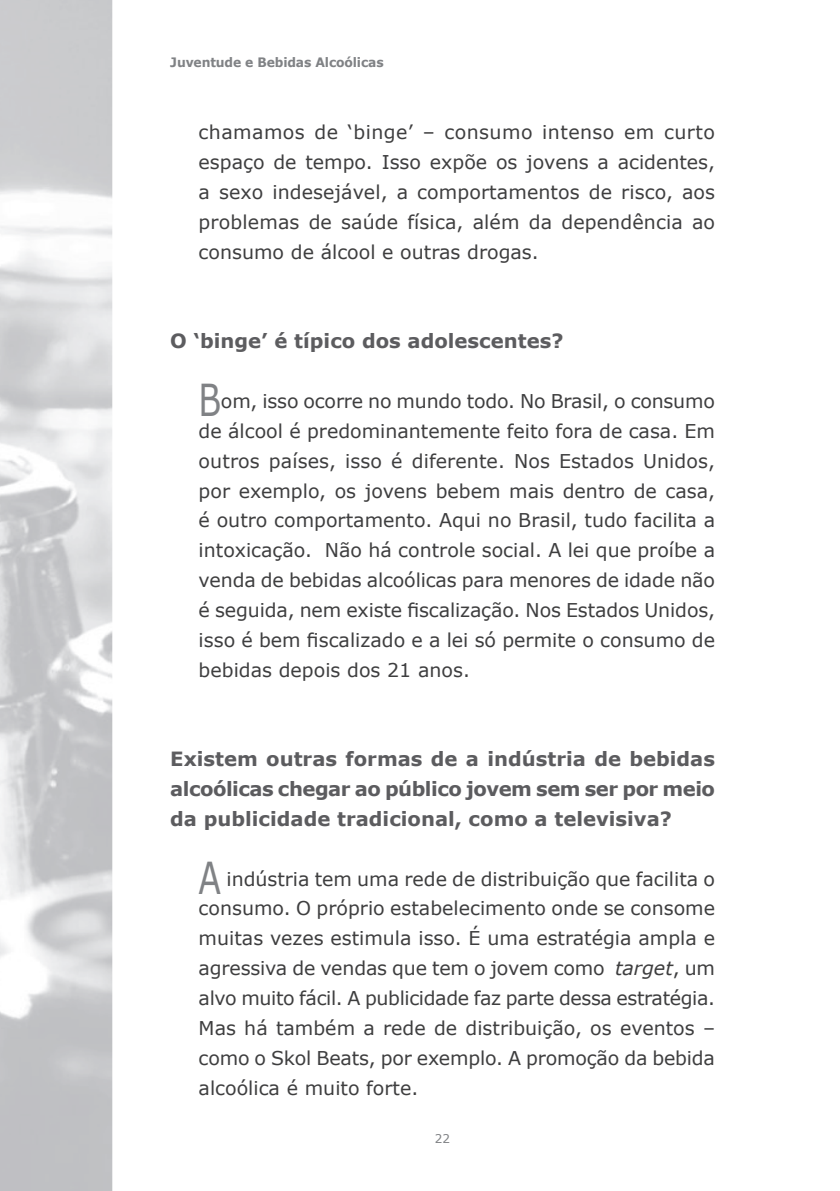
<style>
.page{position:relative;width:840px;height:1191px;background:#fff}
.page>*{position:absolute;margin:0;border:0;box-sizing:border-box;transform-origin:0 0}
.Texto_1{font:44px "Verdana";color:#808285;scale:.75 1}
.Subtitulo{font:700 19.6px/29.8px "Verdana";color:#5c5c5f;text-align:justify}
.Texto_1-2{font:19px/29.8px "Verdana";color:#3e3e3f;text-align:justify}
.Nome_livro_-_esq{font:700 13px "Verdana";letter-spacing:-.01em;color:#808285;scale:.95 1}
.t1{font:12px "Verdana";color:#808285}
.s1{font-style:italic}
</style>
<div class="page">
<svg style="left:0;top:0;width:113px;height:1191px"></svg>
<p class="Nome_livro_-_esq" style="left:170px;top:54px;width:226px">Juventude e Bebidas Alcoólicas</p>
<p class="Texto_1-2" style="left:198px;top:117px;width:517px">chamamos de ‘binge’ – consumo intenso em curto espaço de tempo. Isso expõe os jovens a acidentes, a sexo indesejável, a comportamentos de risco, aos problemas de saúde física, além da dependência ao consumo de álcool e outras drogas.</p>
<p class="Subtitulo" style="left:170px;top:325px;width:394px">O ‘binge’ é típico dos adolescentes?</p>
<p class="Texto_1" style="left:198px;top:372px;width:32px">B</p>
<p class="Texto_1-2" style="left:198px;top:385px;width:517px;text-indent:22px">om, isso ocorre no mundo todo. No Brasil, o consumo de álcool é predominantemente feito fora de casa. Em outros países, isso é diferente. Nos Estados Unidos, por exemplo, os jovens bebem mais dentro de casa, é outro comportamento. Aqui no Brasil, tudo facilita a intoxicação. Não há controle social. A lei que proíbe a venda de bebidas alcoólicas para menores de idade não é seguida, nem existe fiscalização. Nos Estados Unidos, isso é bem fiscalizado e a lei só permite o consumo de bebidas depois dos 21 anos.</p>
<p class="Subtitulo" style="left:170px;top:743px;width:546px">Existem outras formas de a indústria de bebidas alcoólicas chegar ao público jovem sem ser por meio da publicidade tradicional, como a televisiva?</p>
<p class="Texto_1" style="left:198px;top:849px;width:32px">A</p>
<p class="Texto_1-2" style="left:198px;top:863px;width:517px;text-indent:28px">indústria tem uma rede de distribuição que facilita o consumo. O próprio estabelecimento onde se consome muitas vezes estimula isso. É uma estratégia ampla e agressiva de vendas que tem o jovem como <span class="s1">target</span>, um alvo muito fácil. A publicidade faz parte dessa estratégia.<br>Mas há também a rede de distribuição, os eventos – como o Skol Beats, por exemplo. A promoção da bebida alcoólica é muito forte.</p>
<p class="t1" style="left:434px;top:1131px;width:17px">22</p>
</div>
